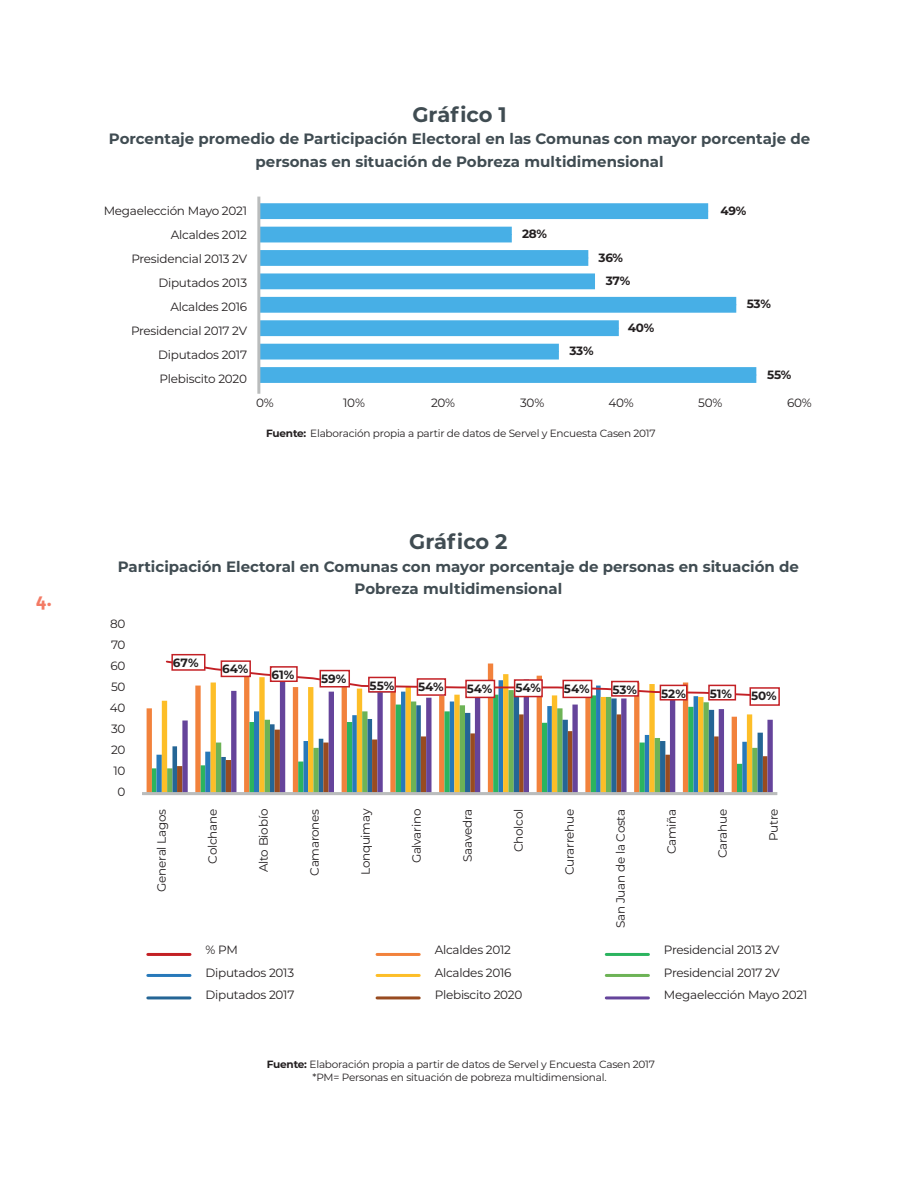
<style>
.page{position:relative;width:918px;height:1188px;background:#fff}
.page>*{position:absolute;margin:0;border:0;box-sizing:border-box;transform-origin:0 0}
.t1{font:700 21px "Montserrat";letter-spacing:-.005em;color:#404c52}
.t2{font:700 21px "Graublau Slab";color:#f37a64}
.t3{font:700 15px/22.5px "Montserrat";color:#404c52;text-align:center}
.t4{font:12px/24px "Montserrat";letter-spacing:-.02em;color:#231f20;text-align:right}
.t5{font:700 12px "Montserrat";letter-spacing:-.005em;color:#231f20}
.t6{font:10.5px "Montserrat";letter-spacing:-.02em;color:#231f20}
.s1{font-weight:700}
</style>
<div class="page">
<svg style="left:260px;top:203px;width:449px;height:8px;background:#4db1e6"></svg>
<svg style="left:260px;top:211px;width:496px;height:172px"></svg>
<hr style="left:257px;top:197px;width:3px;height:197px;background:#babcbc">
<svg style="left:182px;top:697px;width:591px;height:95px"></svg>
<svg style="left:165px;top:660px;width:585px;height:37px"></svg>
<div style="left:172px;top:655px;width:33px;height:15px;background:#fff"></div>
<div style="left:171px;top:654px;width:35px;height:17px;border:2px solid #c32025"></div>
<div style="left:221px;top:661px;width:29px;height:15px;background:#fff"></div>
<div style="left:221px;top:660px;width:30px;height:17px;border:2px solid #c32025"></div>
<div style="left:271px;top:667px;width:26px;height:14px;background:#fff"></div>
<div style="left:270px;top:666px;width:28px;height:16px;border:2px solid #c32025"></div>
<div style="left:320px;top:671px;width:29px;height:16px;background:#fff"></div>
<div style="left:320px;top:670px;width:30px;height:18px;border:2px solid #c32025"></div>
<div style="left:369px;top:677px;width:26px;height:15px;background:#fff"></div>
<div style="left:368px;top:677px;width:28px;height:16px;border:2px solid #c32025"></div>
<div style="left:417px;top:679px;width:28px;height:16px;background:#fff"></div>
<div style="left:417px;top:678px;width:29px;height:18px;border:2px solid #c32025"></div>
<div style="left:466px;top:680px;width:28px;height:17px;background:#fff"></div>
<div style="left:465px;top:680px;width:30px;height:18px;border:2px solid #c32025"></div>
<div style="left:515px;top:680px;width:27px;height:17px;background:#fff"></div>
<div style="left:514px;top:679px;width:29px;height:18px;border:2px solid #c32025"></div>
<div style="left:563px;top:680px;width:29px;height:17px;background:#fff"></div>
<div style="left:562px;top:680px;width:30px;height:18px;border:2px solid #c32025"></div>
<div style="left:612px;top:682px;width:26px;height:14px;background:#fff"></div>
<div style="left:611px;top:681px;width:28px;height:16px;border:2px solid #c32025"></div>
<div style="left:660px;top:685px;width:27px;height:15px;background:#fff"></div>
<div style="left:660px;top:685px;width:28px;height:16px;border:2px solid #c32025"></div>
<div style="left:709px;top:685px;width:26px;height:15px;background:#fff"></div>
<div style="left:708px;top:685px;width:28px;height:16px;border:2px solid #c32025"></div>
<div style="left:750px;top:688px;width:29px;height:17px;background:#fff"></div>
<div style="left:750px;top:687px;width:30px;height:19px;border:2px solid #c32025"></div>
<hr style="left:142px;top:792px;width:635px;height:3px;background:#babcbc">
<hr style="left:148px;top:953px;width:42px;height:3px;background:#c32025">
<hr style="left:377px;top:953px;width:42px;height:3px;background:#f2823c">
<hr style="left:606px;top:953px;width:42px;height:3px;background:#2bb45f">
<hr style="left:148px;top:974px;width:42px;height:3px;background:#2779ba">
<hr style="left:377px;top:974px;width:42px;height:3px;background:#fdbe28">
<hr style="left:606px;top:974px;width:42px;height:3px;background:#6db356">
<hr style="left:148px;top:996px;width:42px;height:3px;background:#246595">
<hr style="left:377px;top:996px;width:42px;height:3px;background:#984b20">
<hr style="left:606px;top:996px;width:42px;height:3px;background:#65449b">
<h1 class="t2" style="left:36px;top:587px;width:18px">4.</h1>
<p class="t1" style="left:412px;top:99px;width:96px">Gráfico 1</p>
<p class="t3" style="left:109px;top:127px;width:703px">Porcentaje promedio de Participación Electoral en las Comunas con mayor porcentaje de personas en situación de Pobreza multidimensional</p>
<p class="t4" style="left:104px;top:198px;width:145px">Megaelección Mayo 2021<br>Alcaldes 2012</p>
<p class="t4" style="left:131px;top:246px;width:117px">Presidencial 2013 2V</p>
<p class="t4" style="left:158px;top:270px;width:90px">Diputados 2013</p>
<p class="t4" style="left:170px;top:294px;width:78px">Alcaldes 2016</p>
<p class="t4" style="left:131px;top:318px;width:118px">Presidencial 2017 2V</p>
<p class="t4" style="left:158px;top:342px;width:90px">Diputados 2017</p>
<p class="t4" style="left:159px;top:366px;width:89px">Plebiscito 2020</p>
<p class="t5" style="left:522px;top:225px;width:26px">28%</p>
<p class="t5" style="left:599px;top:249px;width:26px">36%</p>
<p class="t5" style="left:606px;top:272px;width:26px">37%</p>
<p class="t5" style="left:570px;top:342px;width:26px">33%</p>
<p class="t5" style="left:628px;top:319px;width:28px">40%</p>
<p class="t5" style="left:720px;top:202px;width:27px">49%</p>
<p class="t5" style="left:747px;top:295px;width:26px">53%</p>
<p class="t5" style="left:767px;top:366px;width:26px">55%</p>
<p class="t4" style="left:256px;top:391px;width:19px">0%</p>
<p class="t4" style="left:343px;top:391px;width:23px">10%</p>
<p class="t4" style="left:431px;top:391px;width:26px">20%</p>
<p class="t4" style="left:520px;top:391px;width:26px">30%</p>
<p class="t4" style="left:609px;top:391px;width:27px">40%</p>
<p class="t4" style="left:698px;top:391px;width:26px">50%</p>
<p class="t6" style="left:266px;top:426px;width:391px"><span class="s1">Fuente:</span> Elaboración propia a partir de datos de Servel y Encuesta Casen 2017</p>
<p class="t4" style="left:787px;top:391px;width:26px">60%</p>
<p class="t1" style="left:409px;top:526px;width:100px">Gráfico 2</p>
<p class="t3" style="left:118px;top:554px;width:683px">Participación Electoral en Comunas con mayor porcentaje de personas en situación de<br>Pobreza multidimensional</p>
<p class="t4" style="left:110px;top:611px;width:17px">80</p>
<p class="t4" style="left:111px;top:632px;width:16px">70</p>
<p class="t4" style="left:111px;top:653px;width:17px">60</p>
<p class="t4" style="left:111px;top:674px;width:16px">50</p>
<p class="t4" style="left:110px;top:695px;width:17px">40</p>
<p class="t4" style="left:111px;top:716px;width:16px">30</p>
<p class="t4" style="left:111px;top:737px;width:16px">20</p>
<p class="t4" style="left:114px;top:758px;width:14px">10</p>
<p class="t4" style="left:118px;top:779px;width:9px">0</p>
<p class="t5" style="left:173px;top:654px;width:27px">67%</p>
<p class="t5" style="left:222px;top:661px;width:28px">64%</p>
<p class="t5" style="left:271px;top:666px;width:24px">61%</p>
<p class="t5" style="left:321px;top:670px;width:27px">59%</p>
<p class="t5" style="left:370px;top:677px;width:26px">55%</p>
<p class="t5" style="left:418px;top:678px;width:27px">54%</p>
<p class="t5" style="left:467px;top:680px;width:27px">54%</p>
<p class="t5" style="left:515px;top:679px;width:27px">54%</p>
<p class="t5" style="left:564px;top:680px;width:27px">54%</p>
<p class="t5" style="left:613px;top:681px;width:26px">53%</p>
<p class="t5" style="left:661px;top:685px;width:26px">52%</p>
<p class="t5" style="left:710px;top:685px;width:24px">51%</p>
<p class="t5" style="left:751px;top:687px;width:27px">50%</p>
<p class="t4" style="left:149px;top:892px;width:85px;rotate:-90deg">General Lagos</p>
<p class="t4" style="left:200px;top:864px;width:56px;rotate:-90deg">Colchane</p>
<p class="t4" style="left:251px;top:872px;width:65px;rotate:-90deg">Alto Biobío</p>
<p class="t4" style="left:302px;top:876px;width:68px;rotate:-90deg">Camarones</p>
<p class="t4" style="left:353px;top:875px;width:68px;rotate:-90deg">Lonquimay</p>
<p class="t4" style="left:404px;top:863px;width:56px;rotate:-90deg">Galvarino</p>
<p class="t4" style="left:455px;top:862px;width:55px;rotate:-90deg">Saavedra</p>
<p class="t4" style="left:506px;top:852px;width:45px;rotate:-90deg">Cholcol</p>
<p class="t4" style="left:557px;top:875px;width:68px;rotate:-90deg">Curarrehue</p>
<p class="t4" style="left:608px;top:928px;width:121px;rotate:-90deg">San Juan de la Costa</p>
<p class="t4" style="left:659px;top:854px;width:47px;rotate:-90deg">Camiña</p>
<p class="t4" style="left:710px;top:858px;width:51px;rotate:-90deg">Carahue</p>
<p class="t4" style="left:761px;top:841px;width:34px;rotate:-90deg">Putre</p>
<p class="t4" style="left:206px;top:937px;width:34px">% PM</p>
<p class="t4" style="left:206px;top:960px;width:90px">Diputados 2013</p>
<p class="t4" style="left:206px;top:982px;width:90px">Diputados 2017</p>
<p class="t4" style="left:435px;top:937px;width:78px">Alcaldes 2012</p>
<p class="t4" style="left:435px;top:960px;width:78px">Alcaldes 2016</p>
<p class="t4" style="left:435px;top:982px;width:89px">Plebiscito 2020</p>
<p class="t4" style="left:664px;top:937px;width:117px">Presidencial 2013 2V</p>
<p class="t4" style="left:664px;top:960px;width:118px">Presidencial 2017 2V</p>
<p class="t4" style="left:664px;top:982px;width:145px">Megaelección Mayo 2021</p>
<p class="t6" style="left:267px;top:1057px;width:390px"><span class="s1">Fuente:</span> Elaboración propia a partir de datos de Servel y Encuesta Casen 2017</p>
<p class="t6" style="left:313px;top:1070px;width:295px">*PM= Personas en situación de pobreza multidimensional.</p>
</div>
